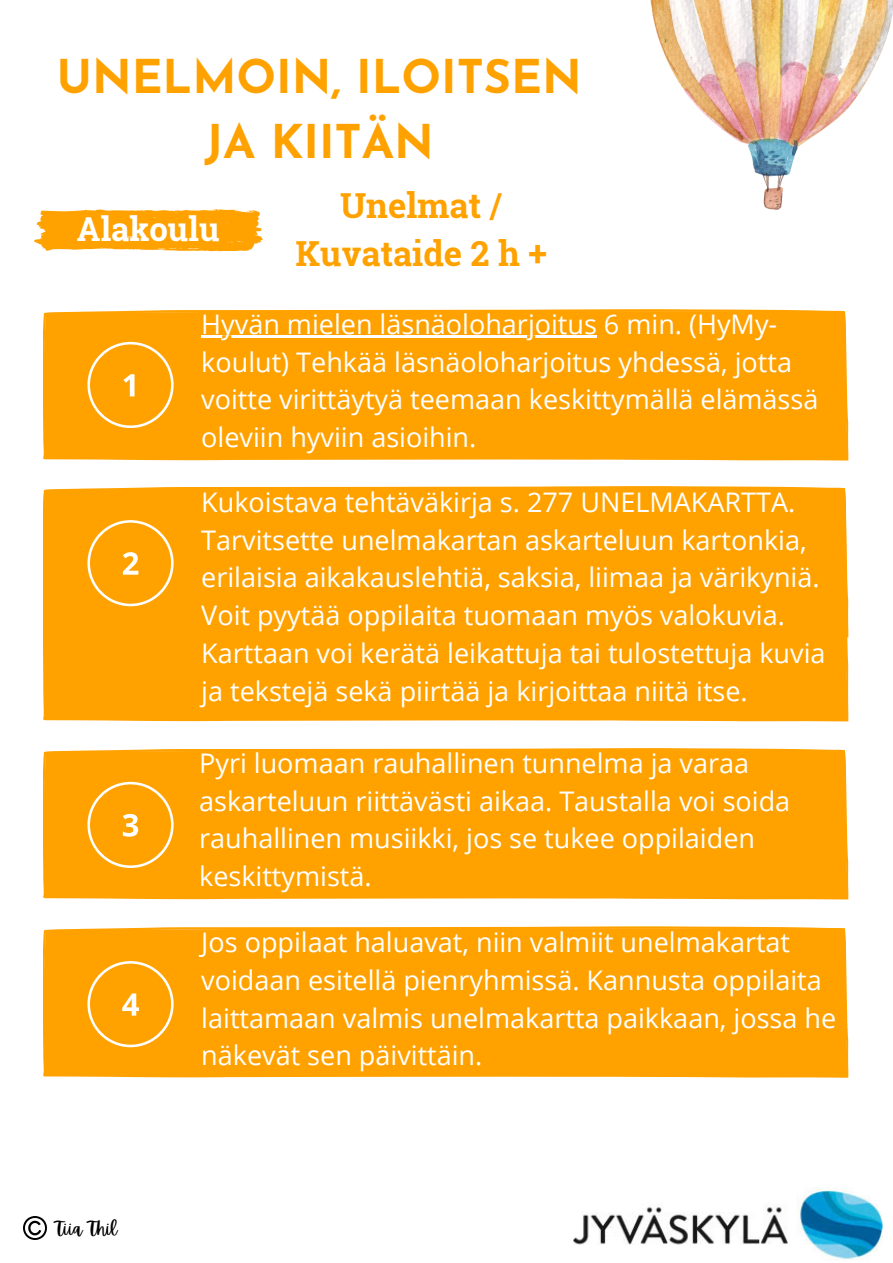
<style>
.page{position:relative;width:893px;height:1263px;background:#fff}
.page>*{position:absolute;margin:0;border:0;box-sizing:border-box;transform-origin:0 0}
.t1{font:700 46.5px/64.7px "Josefin Sans";color:#ffa200;text-align:center}
.t2{font:700 34.5px/47.8px "Roboto Slab";color:#ffa200;text-align:center}
.t3{font:700 33px "Roboto Slab";color:#fff}
.t4{font:27px/37.7px "Open Sans";color:#fff}
.t5{font:18px "Apricots";color:#000}
</style>
<div class="page">
<div style="left:43px;top:748px;width:805px;height:151px;background:#ffa200"></div>
<div style="left:43px;top:926px;width:805px;height:152px;background:#ffa200"></div>
<div style="left:43px;top:487px;width:805px;height:234px;background:#ffa200"></div>
<div style="left:43px;top:309px;width:805px;height:152px;background:#ffa200"></div>
<svg style="left:87px;top:342px;width:86px;height:86px"></svg>
<svg style="left:87px;top:520px;width:86px;height:86px"></svg>
<svg style="left:87px;top:782px;width:86px;height:86px"></svg>
<svg style="left:87px;top:961px;width:86px;height:86px"></svg>
<svg style="left:34px;top:209px;width:229px;height:42px"></svg>
<hr style="left:201px;top:335px;width:396px;height:3px;background:#fff">
<img style="left:574px;top:1187px;width:308px;height:74px">
<img style="left:650px;top:0;width:243px;height:209px">
<img style="left:24px;top:1216px;width:23px;height:23px">
<h1 class="t1" style="left:57px;top:49px;width:526px">UNELMOIN, ILOITSEN<br>JA KIITÄN</h1>
<p class="t2" style="left:296px;top:181px;width:253px">Unelmat /<br>Kuvataide 2 h +</p>
<p class="t3" style="left:77px;top:206px;width:144px">Alakoulu</p>
<p class="t4" style="left:201px;top:304px;width:618px">Hyvän mielen läsnäoloharjoitus 6 min. (HyMy&shy;koulut) Tehkää läsnäoloharjoitus yhdessä, jotta voitte virittäytyä teemaan keskittymällä elämässä oleviin hyviin asioihin.</p>
<p class="t4" style="left:201px;top:483px;width:625px">Kukoistava tehtäväkirja s. 277 UNELMAKARTTA.<br>Tarvitsette unelmakartan askarteluun kartonkia, erilaisia aikakauslehtiä, saksia, liimaa ja värikyniä.<br>Voit pyytää oppilaita tuomaan myös valokuvia.<br>Karttaan voi kerätä leikattuja tai tulostettuja kuvia ja tekstejä sekä piirtää ja kirjoittaa niitä itse.</p>
<p class="t5" style="left:55px;top:1218px;width:63px">Tiia Thil</p>
<p class="t4" style="left:199px;top:744px;width:592px">Pyri luomaan rauhallinen tunnelma ja varaa askarteluun riittävästi aikaa. Taustalla voi soida rauhallinen musiikki, jos se tukee oppilaiden keskittymistä.</p>
<p class="t4" style="left:201px;top:923px;width:636px">Jos oppilaat haluavat, niin valmiit unelmakartat voidaan esitellä pienryhmissä. Kannusta oppilaita laittamaan valmis unelmakartta paikkaan, jossa he näkevät sen päivittäin.</p>
</div>
